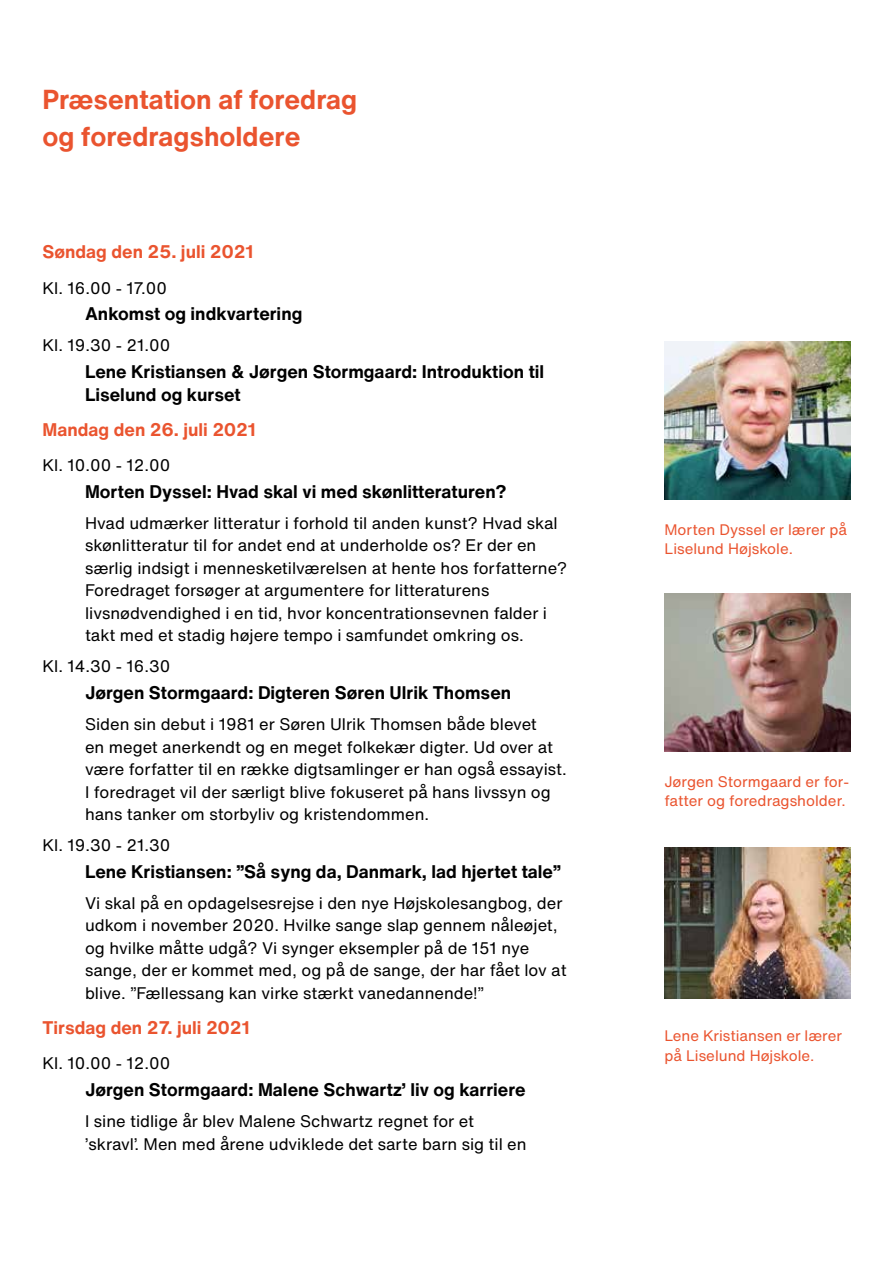
<style>
.page{position:relative;width:893px;height:1263px;background:#fff}
.page>*{position:absolute;margin:0;border:0;box-sizing:border-box;transform-origin:0 0}
.t1{font:700 27px/37.5px "Helvetica Now Text";color:#ea542f}
.t2{font:700 18px/22.5px "Helvetica Now Text";color:#000}
.t3{font:700 18px "Helvetica Now Text";color:#ea542f}
.t4{font:16.5px/22.5px "Helvetica Now Text";color:#000}
.t5{font:15px/19.5px "Helvetica Now Text";color:#ea542f}
</style>
<div class="page">
<img style="left:664px;top:594px;width:186px;height:157px">
<img style="left:664px;top:342px;width:186px;height:157px">
<img style="left:664px;top:848px;width:186px;height:151px">
<h1 class="t1" style="left:43px;top:80px;width:316px">Præsentation af foredrag og foredragsholdere</h1>
<p class="t3" style="left:43px;top:238px;width:213px">Søndag den 25. juli 2021</p>
<p class="t4" style="left:43px;top:276px;width:126px">Kl. 16.00 - 17.00</p>
<p class="t2" style="left:85px;top:302px;width:219px">Ankomst og indkvartering</p>
<p class="t4" style="left:43px;top:334px;width:129px">Kl. 19.30 - 21.00</p>
<p class="t2" style="left:85px;top:360px;width:461px">Lene Kristiansen &amp; Jørgen Stormgaard: Introduktion til<br>Liselund og kurset</p>
<p class="t3" style="left:43px;top:416px;width:215px">Mandag den 26. juli 2021</p>
<p class="t4" style="left:43px;top:454px;width:129px">Kl. 10.00 - 12.00</p>
<p class="t2" style="left:85px;top:480px;width:423px">Morten Dyssel: Hvad skal vi med skønlitteraturen?</p>
<p class="t4" style="left:85px;top:511px;width:484px">Hvad udmærker litteratur i forhold til anden kunst? Hvad skal skønlitteratur til for andet end at underholde os? Er der en særlig indsigt i mennesketilværelsen at hente hos forfatterne?<br>Foredraget forsøger at argumentere for litteraturens livsnødvendighed i en tid, hvor koncentrationsevnen falder i takt med et stadig højere tempo i samfundet omkring os.</p>
<p class="t4" style="left:43px;top:655px;width:129px">Kl. 14.30 - 16.30</p>
<p class="t2" style="left:85px;top:681px;width:428px">Jørgen Stormgaard: Digteren Søren Ulrik Thomsen</p>
<p class="t4" style="left:85px;top:713px;width:483px">Siden sin debut i 1981 er Søren Ulrik Thomsen både blevet<br>en meget anerkendt og en meget folkekær digter. Ud over at være forfatter til en række digtsamlinger er han også essayist.<br>I foredraget vil der særligt blive fokuseret på hans livssyn og hans tanker om storbyliv og kristendommen.</p>
<p class="t4" style="left:43px;top:834px;width:129px">Kl. 19.30 - 21.30</p>
<p class="t2" style="left:85px;top:860px;width:477px">Lene Kristiansen: ”Så syng da, Danmark, lad hjertet tale”</p>
<p class="t4" style="left:85px;top:891px;width:483px">Vi skal på en opdagelsesrejse i den nye Højskolesangbog, der udkom i november 2020. Hvilke sange slap gennem nåleøjet, og hvilke måtte udgå? Vi synger eksempler på de 151 nye sange, der er kommet med, og på de sange, der har fået lov at blive. ”Fællessang kan virke stærkt vanedannende!”</p>
<p class="t3" style="left:43px;top:1014px;width:209px">Tirsdag den 27. juli 2021</p>
<p class="t4" style="left:43px;top:1052px;width:129px">Kl. 10.00 - 12.00</p>
<p class="t2" style="left:85px;top:1078px;width:442px">Jørgen Stormgaard: Malene Schwartz’ liv og karriere</p>
<p class="t4" style="left:85px;top:1110px;width:443px">I sine tidlige år blev Malene Schwartz regnet for et ’skravl’. Men med årene udviklede det sarte barn sig til en</p>
<p class="t5" style="left:664px;top:519px;width:184px">Morten Dyssel er lærer på<br>Liselund Højskole.</p>
<p class="t5" style="left:664px;top:771px;width:186px">Jørgen Stormgaard er for&shy;fatter og foredragsholder.</p>
<p class="t5" style="left:664px;top:1025px;width:179px">Lene Kristiansen er lærer på Liselund Højskole.</p>
</div>
